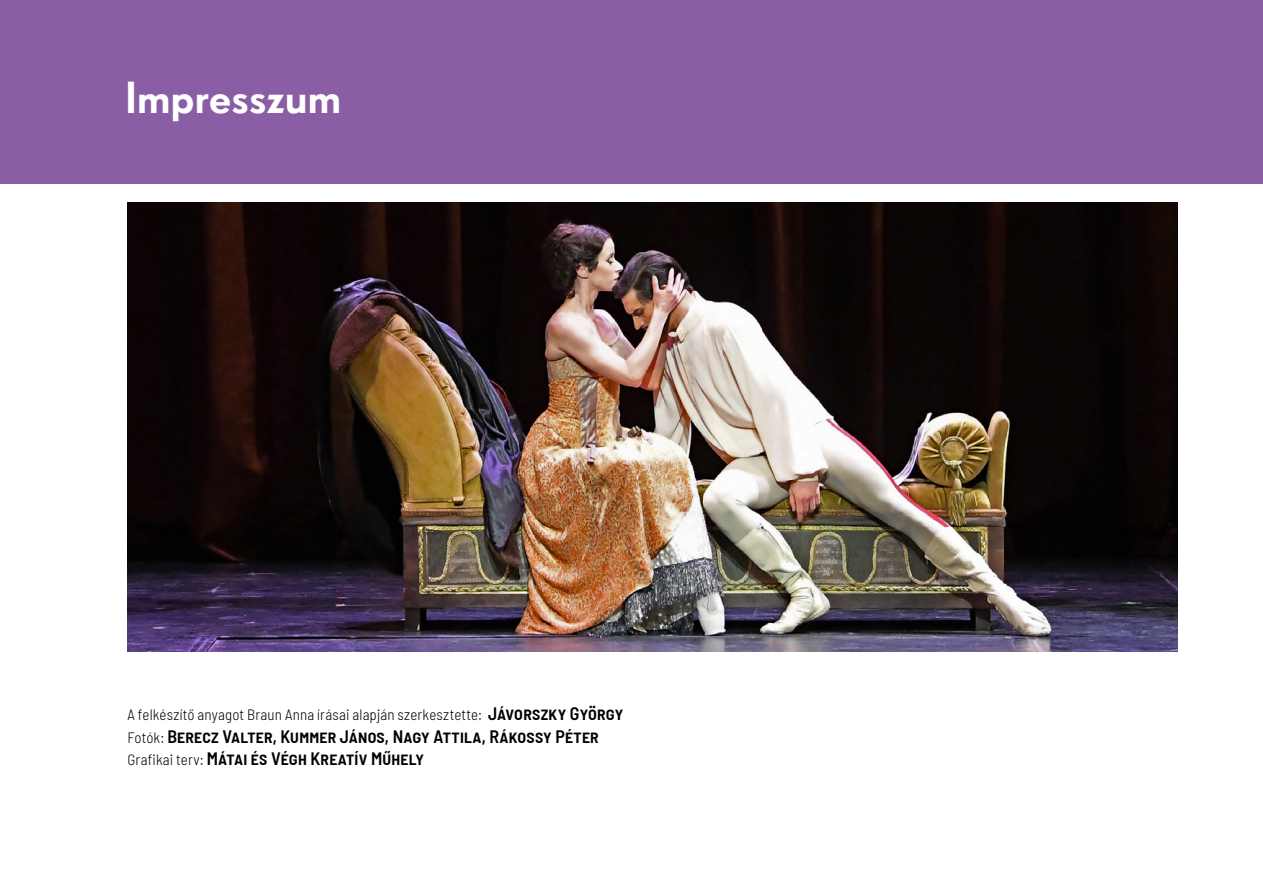
<style>
.page{position:relative;width:1263px;height:893px;background:#fff}
.page>*{position:absolute;margin:0;border:0;box-sizing:border-box;transform-origin:0 0}
._1__Title-2{font:500 43.5px "Super Grotesk Pro";letter-spacing:-.01em;color:#fff}
._2__Body{font:600 semi-condensed 18px/22.5px "Barlow";letter-spacing:.01em;color:#000}
._2__Body-2{font:300 semi-condensed 15px "Barlow";letter-spacing:.01em;color:#000}
.s1{font-weight:600;font-size:18px}
.s2{font-weight:300;font-size:15px}
</style>
<div class="page">
<div style="left:0;top:0;width:1263px;height:184px;background:#8a5ea4"></div>
<img style="left:128px;top:203px;width:1050px;height:449px">
<p class="_1__Title-2" style="left:125px;top:71px;width:218px">Impresszum</p>
<p class="_2__Body-2" style="left:128px;top:704px;width:497px">A felkészítő anyagot Braun Anna írásai alapján szerkesztette: <span class="s1">Jávorszky György</span></p>
<p class="_2__Body" style="left:128px;top:723px;width:473px"><span class="s2">Fotók:</span> Berecz Valter, Kummer János, Nagy Attila, Rákossy Péter<br><span class="s2">Grafikai terv:</span> Mátai és Végh Kreatív Műhely</p>
</div>
